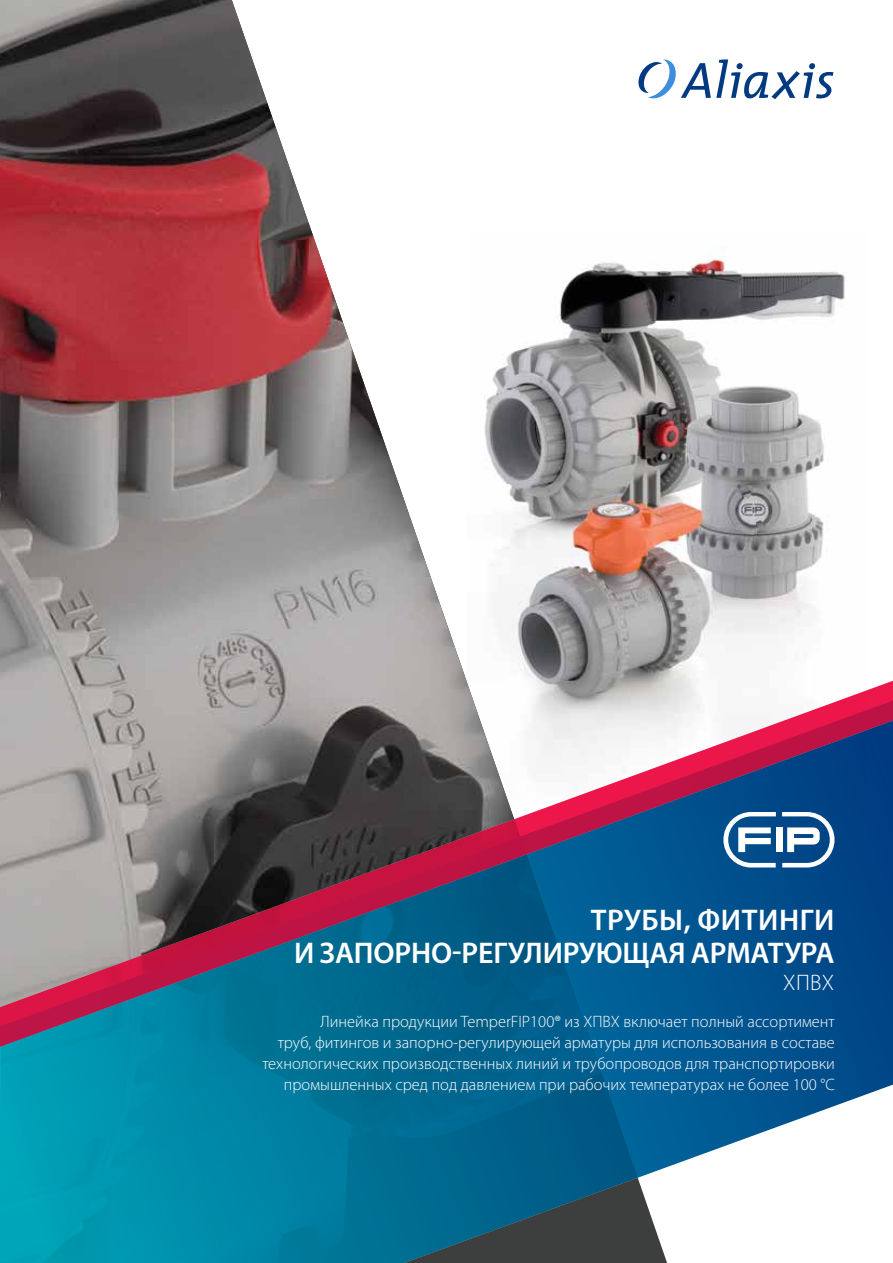
<style>
.page{position:relative;width:893px;height:1263px;background:#fff}
.page>*{position:absolute;margin:0;border:0;box-sizing:border-box;transform-origin:0 0}
.t1{font:600 30px/33px "Myriad Pro";letter-spacing:-.005em;color:#fff;text-align:right}
.t2{font:300 22.5px "Myriad Pro";color:#fff}
.t3{font:300 16.5px/21px "Myriad Pro";color:#fff;text-align:right}
</style>
<div class="page">
<img style="left:667px;top:258px;width:178px;height:417px">
<img style="left:0;top:0;width:667px;height:675px">
<svg style="left:0;top:1047px;width:893px;height:216px"></svg>
<svg style="left:0;top:675px;width:893px;height:372px;background:#5d6f8a"></svg>
<div style="left:776px;top:827px;width:6px;height:25px;background:#fff"></div>
<svg style="left:723px;top:812px;width:53px;height:55px"></svg>
<svg style="left:782px;top:812px;width:52px;height:55px"></svg>
<svg style="left:637px;top:59px;width:196px;height:40px"></svg>
<h1 class="t1" style="left:294px;top:903px;width:542px">ТРУБЫ, ФИТИНГИ<br>И ЗАПОРНО-РЕГУЛИРУЮЩАЯ АРМАТУРА</h1>
<h2 class="t2" style="left:783px;top:968px;width:53px">ХПВХ</h2>
<p class="t3" style="left:262px;top:1011px;width:574px">Линейка продукции TemperFIP100® из ХПВХ включает полный ассортимент<br>труб, фитингов и запорно-регулирующей арматуры для использования в составе технологических производственных линий и трубопроводов для транспортировки промышленных сред под давлением при рабочих температурах не более 100 °C</p>
</div>
